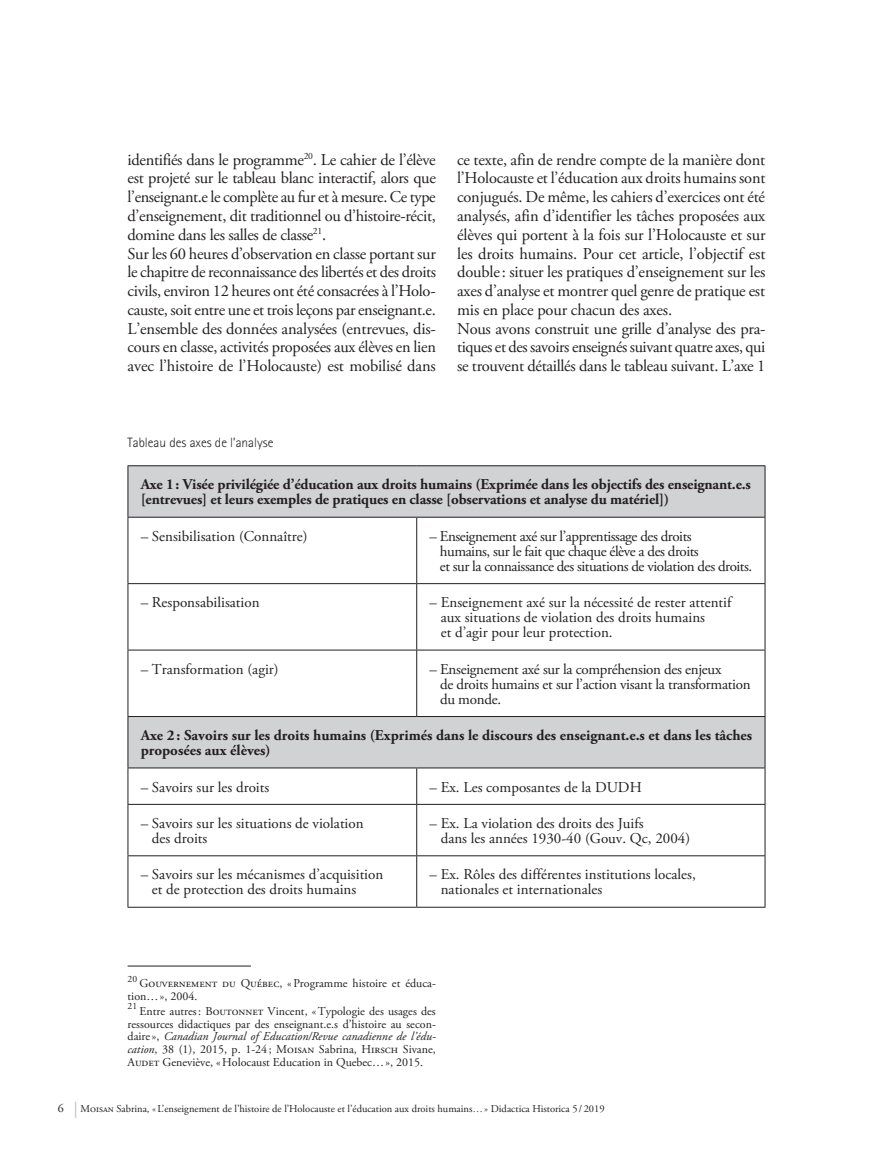
<style>
.page{position:relative;width:893px;height:1149px;background:#fff}
.page>*{position:absolute;margin:0;border:0;box-sizing:border-box;transform-origin:0 0}
.t1{font:16.5px/18.8px "Adobe Garamond Pro";letter-spacing:-.015em;color:#231f20}
.t2{font:15px/15px "Adobe Garamond Pro";color:#231f20}
.t3{font:700 15px/15px "Adobe Garamond Pro";letter-spacing:-.01em;color:#231f20}
.t4{font:15px/15px "Adobe Garamond Pro";letter-spacing:-.03em;color:#231f20}
.t5{font:300 13.5px "Rotis Sans Serif";color:#231f20}
.t6{font:12px/12.8px "Adobe Garamond Pro";color:#231f20}
.t7{font:10.5px "Adobe Garamond Pro";color:#231f20}
.t8{font:9.6px "Adobe Garamond Pro";color:#231f20}
.s1{font-style:italic}
.s2{font-size:12px}
.s3{font-size:16.5px;color:#bcbdc0}
</style>
<div class="page">
<hr style="left:128px;top:965px;width:123px;height:1px;background:#231f20">
<svg style="left:129px;top:466px;width:636px;height:301px"></svg>
<hr style="left:128px;top:465px;width:289px;height:1px;background:#231f20">
<hr style="left:417px;top:465px;width:348px;height:1px;background:#231f20">
<hr style="left:128px;top:516px;width:289px;height:1px;background:#231f20">
<hr style="left:417px;top:516px;width:348px;height:1px;background:#231f20">
<hr style="left:128px;top:583px;width:289px;height:1px;background:#231f20">
<hr style="left:417px;top:583px;width:348px;height:1px;background:#231f20">
<hr style="left:128px;top:649px;width:289px;height:1px;background:#231f20">
<hr style="left:417px;top:649px;width:348px;height:1px;background:#231f20">
<hr style="left:128px;top:716px;width:289px;height:1px;background:#231f20">
<hr style="left:417px;top:716px;width:348px;height:1px;background:#231f20">
<hr style="left:128px;top:767px;width:289px;height:1px;background:#231f20">
<hr style="left:417px;top:767px;width:348px;height:1px;background:#231f20">
<hr style="left:128px;top:803px;width:289px;height:1px;background:#231f20">
<hr style="left:417px;top:803px;width:348px;height:1px;background:#231f20">
<hr style="left:128px;top:855px;width:289px;height:1px;background:#231f20">
<hr style="left:417px;top:855px;width:348px;height:1px;background:#231f20">
<hr style="left:128px;top:906px;width:289px;height:1px;background:#231f20">
<hr style="left:417px;top:906px;width:348px;height:1px;background:#231f20">
<hr style="left:128px;top:466px;width:1px;height:50px;background:#231f20">
<hr style="left:128px;top:517px;width:1px;height:66px;background:#231f20">
<hr style="left:128px;top:584px;width:1px;height:65px;background:#231f20">
<hr style="left:128px;top:650px;width:1px;height:66px;background:#231f20">
<hr style="left:128px;top:716px;width:1px;height:51px;background:#231f20">
<hr style="left:128px;top:768px;width:1px;height:35px;background:#231f20">
<hr style="left:128px;top:804px;width:1px;height:51px;background:#231f20">
<hr style="left:128px;top:855px;width:1px;height:51px;background:#231f20">
<hr style="left:765px;top:466px;width:1px;height:50px;background:#231f20">
<hr style="left:416px;top:517px;width:1px;height:66px;background:#231f20">
<hr style="left:765px;top:517px;width:1px;height:66px;background:#231f20">
<hr style="left:416px;top:584px;width:1px;height:65px;background:#231f20">
<hr style="left:765px;top:584px;width:1px;height:65px;background:#231f20">
<hr style="left:416px;top:650px;width:1px;height:66px;background:#231f20">
<hr style="left:765px;top:650px;width:1px;height:66px;background:#231f20">
<hr style="left:765px;top:716px;width:1px;height:51px;background:#231f20">
<hr style="left:416px;top:768px;width:1px;height:35px;background:#231f20">
<hr style="left:765px;top:768px;width:1px;height:35px;background:#231f20">
<hr style="left:416px;top:804px;width:1px;height:51px;background:#231f20">
<hr style="left:765px;top:804px;width:1px;height:51px;background:#231f20">
<hr style="left:416px;top:855px;width:1px;height:51px;background:#231f20">
<hr style="left:765px;top:855px;width:1px;height:51px;background:#231f20">
<p class="t1" style="left:128px;top:151px;width:310px">identifiés dans le programme<sup>20</sup>. Le cahier de l’élève est projeté sur le tableau blanc interactif, alors que l’enseignant.e le complète au fur et à mesure. Ce type d’enseignement, dit traditionnel ou d’histoire-récit, domine dans les salles de classe<sup>21</sup>.<br>Sur les 60 heures d’observation en classe portant sur le chapitre de reconnaissance des libertés et des droits civils, environ 12 heures ont été consacrées à l’Holo&shy;causte, soit entre une et trois leçons par enseignant.e.<br>L’ensemble des données analysées (entrevues, dis&shy;cours en classe, activités proposées aux élèves en lien avec l’histoire de l’Holocauste) est mobilisé dans</p>
<p class="t1" style="left:457px;top:151px;width:310px">ce texte, afin de rendre compte de la manière dont l’Holocauste et l’éducation aux droits humains sont conjugués. De même, les cahiers d’exercices ont été analysés, afin d’identifier les tâches proposées aux élèves qui portent à la fois sur l’Holocauste et sur les droits humains. Pour cet article, l’objectif est double: situer les pratiques d’enseignement sur les axes d’analyse et montrer quel genre de pratique est mis en place pour chacun des axes.<br>Nous avons construit une grille d’analyse des pra&shy;tiques et des savoirs enseignés suivant quatre axes, qui se trouvent détaillés dans le tableau suivant. L’axe 1</p>
<p class="t5" style="left:128px;top:434px;width:147px">Tableau des axes de l’analyse</p>
<p class="t3" style="left:141px;top:477px;width:612px">Axe 1: Visée privilégiée d’éducation aux droits humains (Exprimée dans les objectifs des enseignant.e.s [entrevues] et leurs exemples de pratiques en classe [observations et analyse du matériel])</p>
<p class="t2" style="left:141px;top:529px;width:168px">– Sensibilisation (Connaître)</p>
<p class="t4" style="left:440px;top:529px;width:314px;text-indent:-10px">– Enseignement axé sur l’apprentissage des droits<br>humains, sur le fait que chaque élève a des droits<br>et sur la connaissance des situations de violation des droits.</p>
<p class="t2" style="left:141px;top:595px;width:120px">– Responsabilisation</p>
<p class="t2" style="left:441px;top:595px;width:292px;text-indent:-11px">– Enseignement axé sur la nécessité de rester attentif aux situations de violation des droits humains<br>et d’agir pour leur protection.</p>
<p class="t2" style="left:141px;top:661px;width:139px">– Transformation (agir)</p>
<p class="t2" style="left:440px;top:661px;width:312px;text-indent:-11px">– Enseignement axé sur la compréhension des enjeux<br>de droits humains et sur l’action visant la transformation du monde.</p>
<p class="t3" style="left:141px;top:728px;width:613px">Axe 2: Savoirs sur les droits humains (Exprimés dans le discours des enseignant.e.s et dans les tâches proposées aux élèves)</p>
<p class="t2" style="left:141px;top:779px;width:130px">– Savoirs sur les droits</p>
<p class="t2" style="left:429px;top:779px;width:214px">– Ex. Les composantes de la DUDH</p>
<p class="t2" style="left:152px;top:816px;width:213px;text-indent:-11px">– Savoirs sur les situations de violation des droits</p>
<p class="t2" style="left:441px;top:816px;width:251px;text-indent:-11px">– Ex. La violation des droits des Juifs<br>dans les années 1930-40 (Gouv. Qc, 2004)</p>
<p class="t2" style="left:152px;top:867px;width:233px;text-indent:-11px">– Savoirs sur les mécanismes d’acquisition et de protection des droits humains</p>
<p class="t2" style="left:441px;top:867px;width:257px;text-indent:-11px">– Ex. Rôles des différentes institutions locales, nationales et internationales</p>
<p class="t8" style="left:128px;top:972px;width:11px">20</p>
<p class="t6" style="left:128px;top:977px;width:310px;text-indent:12px">Gouvernement du Québec, «Programme histoire et éduca&shy;tion…», 2004.</p>
<p class="t8" style="left:128px;top:1000px;width:11px">21</p>
<p class="t6" style="left:128px;top:1004px;width:310px;text-align:justify;text-indent:12px">Entre autres: Boutonnet Vincent, «Typologie des usages des ressources didactiques par des enseignant.e.s d’histoire au secon&shy;daire», <span class="s1">Canadian Journal of Education/Revue canadienne de l’édu&shy;cation</span>, 38 (1), 2015, p. 1-24; Moisan Sabrina, Hirsch Sivane, Audet Geneviève, «Holocaust Education in Quebec…», 2015.</p>
<p class="t7" style="left:58px;top:1101px;width:548px"><span class="s2">6</span> <span class="s3">|</span> Moisan Sabrina, «L’enseignement de l’histoire de l’Holocauste et l’éducation aux droits humains…» Didactica Historica 5 / 2019</p>
</div>
